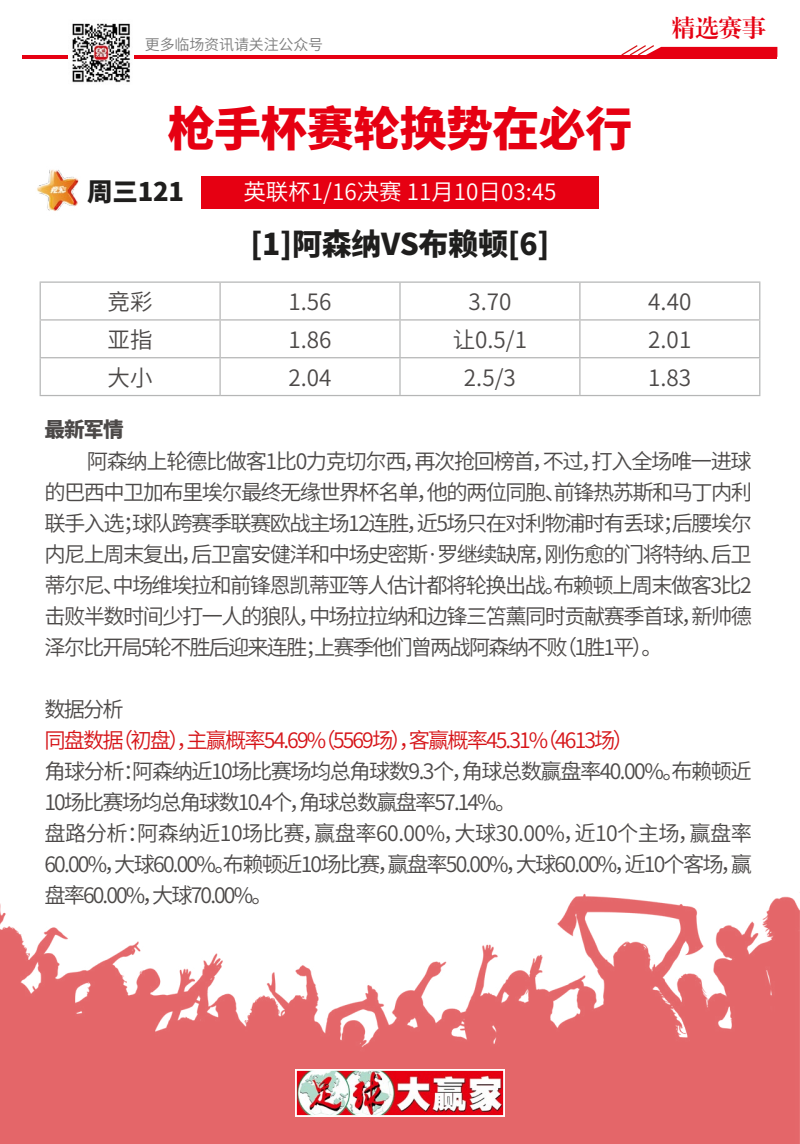
<style>
.page{position:relative;width:800px;height:1144px;background:#fff}
.page>*{position:absolute;margin:0;border:0;box-sizing:border-box;transform-origin:0 0}
.t1{font:900 46.88px "Noto Sans Hans";letter-spacing:-.01em;color:#e60012}
.t2{font:900 30px "Noto Sans Hans";letter-spacing:-.01em;color:#1f1e1d}
.t3{font:900 25.62px "Noto Sans Hans";letter-spacing:-.01em;color:#1f1e1d}
.t4{font:23.75px "CT Biao Song SJ";color:#e60012}
.t5{font:600 22.5px "Noto Sans Hans";color:#4c4948}
.t6{font:600 22.5px "Noto Sans Hans";color:#fff}
.t7{font:600 21.25px/31px "Noto Sans Hans";letter-spacing:-.085em;color:#4c4948;text-align:justify}
.t8{font:600 21.25px "Noto Sans Hans";letter-spacing:-.09em;color:#d61418}
.t9{font:900 20.62px "Noto Sans Hans";color:#4c4948}
.t10{font:600 15px "Noto Sans Hans";letter-spacing:-.01em;color:#7d7d7d}
</style>
<div class="page">
<img style="left:0;top:892px;width:800px;height:252px">
<img style="left:298px;top:1072px;width:204px;height:42px">
<div style="left:295px;top:1069px;width:210px;height:48px;border:2px solid #fff"></div>
<hr style="left:22px;top:55px;width:755px;height:4px;background:#e60012">
<svg style="left:621px;top:45px;width:156px;height:10px"></svg>
<img style="left:68px;top:23px;width:66px;height:60px">
<div style="left:201px;top:176px;width:398px;height:33px;background:#e60012"></div>
<hr style="left:40px;top:281px;width:180px;height:2px;background:#b5b6b6">
<hr style="left:40px;top:283px;width:1px;height:36px;background:#b5b6b6">
<hr style="left:220px;top:281px;width:180px;height:2px;background:#b5b6b6">
<hr style="left:219px;top:283px;width:2px;height:36px;background:#b5b6b6">
<hr style="left:400px;top:281px;width:180px;height:2px;background:#b5b6b6">
<hr style="left:399px;top:283px;width:2px;height:36px;background:#b5b6b6">
<hr style="left:580px;top:281px;width:180px;height:2px;background:#b5b6b6">
<hr style="left:579px;top:283px;width:2px;height:36px;background:#b5b6b6">
<hr style="left:759px;top:283px;width:1px;height:36px;background:#b5b6b6">
<hr style="left:40px;top:319px;width:180px;height:1px;background:#b5b6b6">
<hr style="left:40px;top:320px;width:1px;height:37px;background:#b5b6b6">
<hr style="left:220px;top:319px;width:180px;height:1px;background:#b5b6b6">
<hr style="left:219px;top:320px;width:2px;height:37px;background:#b5b6b6">
<hr style="left:400px;top:319px;width:180px;height:1px;background:#b5b6b6">
<hr style="left:399px;top:320px;width:2px;height:37px;background:#b5b6b6">
<hr style="left:580px;top:319px;width:180px;height:1px;background:#b5b6b6">
<hr style="left:579px;top:320px;width:2px;height:37px;background:#b5b6b6">
<hr style="left:759px;top:320px;width:1px;height:37px;background:#b5b6b6">
<hr style="left:40px;top:357px;width:180px;height:1px;background:#b5b6b6">
<hr style="left:40px;top:358px;width:1px;height:37px;background:#b5b6b6">
<hr style="left:220px;top:357px;width:180px;height:1px;background:#b5b6b6">
<hr style="left:219px;top:358px;width:2px;height:37px;background:#b5b6b6">
<hr style="left:400px;top:357px;width:180px;height:1px;background:#b5b6b6">
<hr style="left:399px;top:358px;width:2px;height:37px;background:#b5b6b6">
<hr style="left:580px;top:357px;width:180px;height:1px;background:#b5b6b6">
<hr style="left:579px;top:358px;width:2px;height:37px;background:#b5b6b6">
<hr style="left:759px;top:358px;width:1px;height:37px;background:#b5b6b6">
<hr style="left:40px;top:395px;width:180px;height:1px;background:#b5b6b6">
<hr style="left:220px;top:395px;width:180px;height:1px;background:#b5b6b6">
<hr style="left:400px;top:395px;width:180px;height:1px;background:#b5b6b6">
<hr style="left:580px;top:395px;width:180px;height:1px;background:#b5b6b6">
<img style="left:37px;top:169px;width:42px;height:42px">
<p class="t10" style="left:145px;top:36px;width:180px">更多临场资讯请关注公众号</p>
<h1 class="t1" style="left:168px;top:103px;width:466px">枪手杯赛轮换势在必行</h1>
<p class="t3" style="left:87px;top:177px;width:99px">周三121</p>
<p class="t6" style="left:243px;top:179px;width:315px">英联杯1/16决赛 11月10日03:45</p>
<h2 class="t2" style="left:251px;top:227px;width:300px">[1]阿森纳VS布赖顿[6]</h2>
<p class="t4" style="left:672px;top:16px;width:96px">精选赛事</p>
<p class="t5" style="left:108px;top:289px;width:46px">竞彩</p>
<p class="t5" style="left:288px;top:289px;width:45px">1.56</p>
<p class="t5" style="left:468px;top:289px;width:45px">3.70</p>
<p class="t5" style="left:648px;top:289px;width:45px">4.40</p>
<p class="t5" style="left:108px;top:327px;width:46px">亚指</p>
<p class="t5" style="left:288px;top:327px;width:45px">1.86</p>
<p class="t5" style="left:453px;top:327px;width:76px">让0.5/1</p>
<p class="t5" style="left:648px;top:327px;width:45px">2.01</p>
<p class="t5" style="left:108px;top:365px;width:46px">大小</p>
<p class="t5" style="left:288px;top:365px;width:45px">2.04</p>
<p class="t5" style="left:464px;top:365px;width:53px">2.5/3</p>
<p class="t5" style="left:648px;top:365px;width:45px">1.83</p>
<p class="t9" style="left:44px;top:417px;width:81px">最新军情</p>
<p class="t7" style="left:44px;top:446px;width:709px;text-indent:42px">阿森纳上轮德比做客1比0力克切尔西，再次抢回榜首，不过，打入全场唯一进球的巴西中卫加布里埃尔最终无缘世界杯名单，他的两位同胞、前锋热苏斯和马丁内利联手入选；球队跨赛季联赛欧战主场12连胜，近5场只在对利物浦时有丢球；后腰埃尔内尼上周末复出，后卫富安健洋和中场史密斯·罗继续缺席，刚伤愈的门将特纳、后卫蒂尔尼、中场维埃拉和前锋恩凯蒂亚等人估计都将轮换出战。布赖顿上周末做客3比2击败半数时间少打一人的狼队，中场拉拉纳和边锋三笘薰同时贡献赛季首球，新帅德泽尔比开局5轮不胜后迎来连胜；上赛季他们曾两战阿森纳不败（1胜1平）。</p>
<p class="t7" style="left:44px;top:694px;width:81px">数据分析</p>
<p class="t8" style="left:44px;top:728px;width:591px">同盘数据（初盘），主赢概率54.69%（5569场），客赢概率45.31%（4613场）</p>
<p class="t7" style="left:44px;top:756px;width:709px;text-align:left">角球分析：阿森纳近10场比赛场均总角球数9.3个，角球总数赢盘率40.00%。布赖顿近10场比赛场均总角球数10.4个，角球总数赢盘率57.14%。<br>盘路分析：阿森纳近10场比赛，赢盘率60.00%，大球30.00%，近10个主场，赢盘率60.00%，大球60.00%。布赖顿近10场比赛，赢盘率50.00%，大球60.00%，近10个客场，赢盘率60.00%，大球70.00%。</p>
</div>
